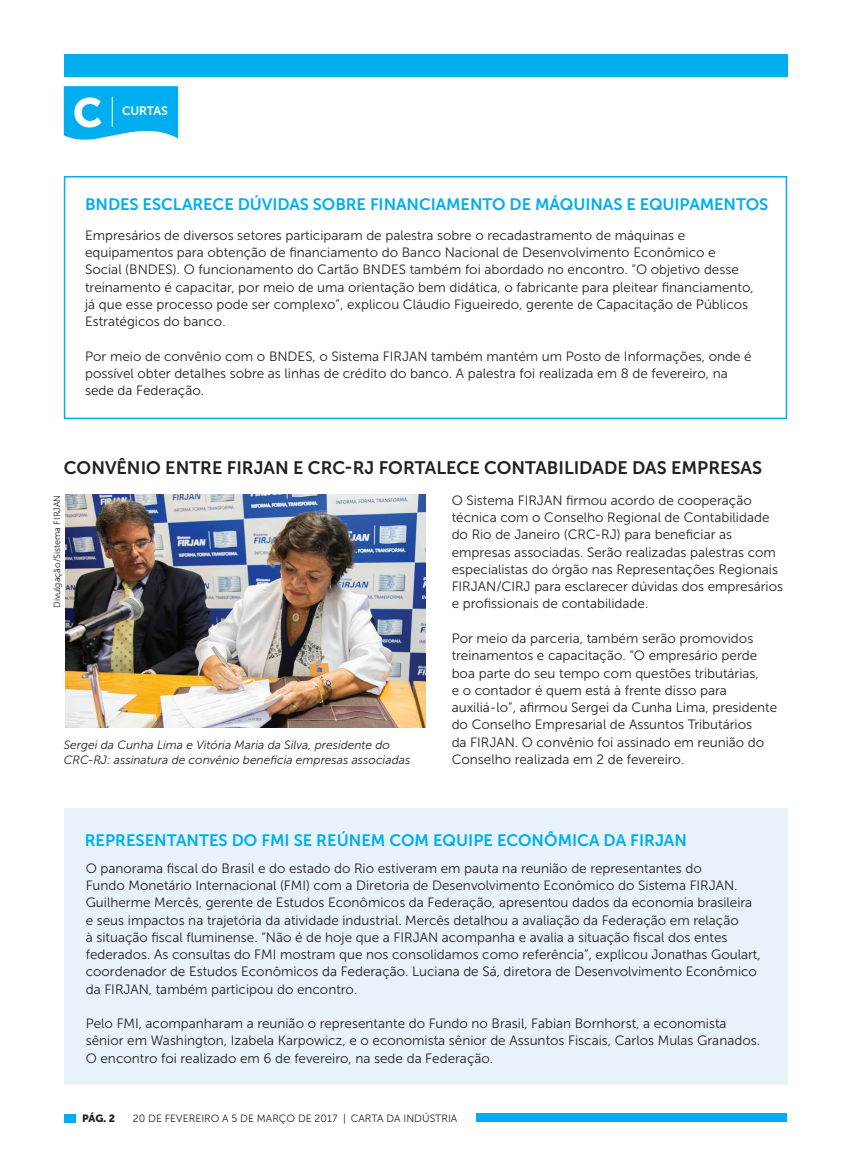
<style>
.page{position:relative;width:851px;height:1149px;background:#fff}
.page>*{position:absolute;margin:0;border:0;box-sizing:border-box;transform-origin:0 0}
.titulo_16{font:40.65px "Museo Sans 900";color:#fff}
.texto{font:18px "Museo Sans 700";color:#231f20}
.texto-2{font:16.5px "Museo Sans 700";letter-spacing:-.005em;color:#00aeef}
.texto-3{font:13.5px/17.2px "Museo Sans 300";color:#231f20}
.t1{font:12.15px "Museo Sans 700";letter-spacing:-.02em;color:#fff}
.Legenda{font:italic 12px/15px "Museo Sans 300";color:#231f20}
.t2{font:10.5px "Museo Sans 300";color:#231f20}
.t3{font:10.5px "Museo Sans 900";color:#231f20}
.Crédito{font:9px "Museo Sans 300";color:#231f20}
</style>
<div class="page">
<div style="left:476px;top:1113px;width:311px;height:8px;background:#00aeef"></div>
<div style="left:64px;top:54px;width:723px;height:22px;background:#00aeef"></div>
<div style="left:64px;top:1113px;width:11px;height:8px;background:#00aeef"></div>
<div style="left:64px;top:176px;width:723px;height:243px;border:2px solid #00aeef"></div>
<svg style="left:64px;top:86px;width:114px;height:54px;background:#18b5f0"></svg>
<hr style="left:112px;top:97px;width:1px;height:30px;background:#fff">
<div style="left:64px;top:808px;width:723px;height:276px;background:#e8f2f9"></div>
<img style="left:65px;top:494px;width:360px;height:233px">
<p class="titulo_16" style="left:73px;top:90px;width:31px">C</p>
<p class="t1" style="left:122px;top:104px;width:47px">CURTAS</p>
<p class="texto-2" style="left:85px;top:195px;width:684px">BNDES ESCLARECE DÚVIDAS SOBRE FINANCIAMENTO DE MÁQUINAS E EQUIPAMENTOS</p>
<p class="texto-3" style="left:85px;top:227px;width:670px">Empresários de diversos setores participaram de palestra sobre o recadastramento de máquinas e equipamentos para obtenção de financiamento do Banco Nacional de Desenvolvimento Econômico e Social (BNDES). O funcionamento do Cartão BNDES também foi abordado no encontro. “O objetivo desse treinamento é capacitar, por meio de uma orientação bem didática, o fabricante para pleitear financiamento, já que esse processo pode ser complexo”, explicou Cláudio Figueiredo, gerente de Capacitação de Públicos Estratégicos do banco.</p>
<p class="texto-3" style="left:85px;top:347px;width:668px">Por meio de convênio com o BNDES, o Sistema FIRJAN também mantém um Posto de Informações, onde é possível obter detalhes sobre as linhas de crédito do banco. A palestra foi realizada em 8 de fevereiro, na sede da Federação.</p>
<p class="texto" style="left:64px;top:458px;width:699px">CONVÊNIO ENTRE FIRJAN E CRC-RJ FORTALECE CONTABILIDADE DAS EMPRESAS</p>
<p class="Crédito" style="left:52px;top:608px;width:115px;rotate:-90deg">Divulgação/Sistema FIRJAN</p>
<p class="Legenda" style="left:64px;top:737px;width:348px">Sergei da Cunha Lima e Vitória Maria da Silva, presidente do<br>CRC-RJ: assinatura de convênio beneficia empresas associadas</p>
<p class="texto-3" style="left:451px;top:491px;width:333px">O Sistema FIRJAN firmou acordo de cooperação técnica com o Conselho Regional de Contabilidade do Rio de Janeiro (CRC-RJ) para beneficiar as empresas associadas. Serão realizadas palestras com especialistas do órgão nas Representações Regionais FIRJAN/CIRJ para esclarecer dúvidas dos empresários e profissionais de contabilidade.</p>
<p class="texto-3" style="left:451px;top:629px;width:327px">Por meio da parceria, também serão promovidos treinamentos e capacitação. “O empresário perde boa parte do seu tempo com questões tributárias,<br>e o contador é quem está à frente disso para auxiliá-lo”, afirmou Sergei da Cunha Lima, presidente do Conselho Empresarial de Assuntos Tributários<br>da FIRJAN. O convênio foi assinado em reunião do Conselho realizada em 2 de fevereiro.</p>
<p class="texto-2" style="left:85px;top:830px;width:603px">REPRESENTANTES DO FMI SE REÚNEM COM EQUIPE ECONÔMICA DA FIRJAN</p>
<p class="texto-3" style="left:86px;top:859px;width:676px">O panorama fiscal do Brasil e do estado do Rio estiveram em pauta na reunião de representantes do<br>Fundo Monetário Internacional (FMI) com a Diretoria de Desenvolvimento Econômico do Sistema FIRJAN.<br>Guilherme Mercês, gerente de Estudos Econômicos da Federação, apresentou dados da economia brasileira e seus impactos na trajetória da atividade industrial. Mercês detalhou a avaliação da Federação em relação<br>à situação fiscal fluminense. “Não é de hoje que a FIRJAN acompanha e avalia a situação fiscal dos entes federados. As consultas do FMI mostram que nos consolidamos como referência”, explicou Jonathas Goulart, coordenador de Estudos Econômicos da Federação. Luciana de Sá, diretora de Desenvolvimento Econômico da FIRJAN, também participou do encontro.</p>
<p class="texto-3" style="left:86px;top:1014px;width:675px">Pelo FMI, acompanharam a reunião o representante do Fundo no Brasil, Fabian Bornhorst, a economista sênior em Washington, Izabela Karpowicz, e o economista sênior de Assuntos Fiscais, Carlos Mulas Granados.<br>O encontro foi realizado em 6 de fevereiro, na sede da Federação.</p>
<p class="t3" style="left:82px;top:1111px;width:35px">PÁG. 2</p>
<p class="t2" style="left:133px;top:1112px;width:326px">20 DE FEVEREIRO A 5 DE MARÇO DE 2017 | CARTA DA INDÚSTRIA</p>
</div>
